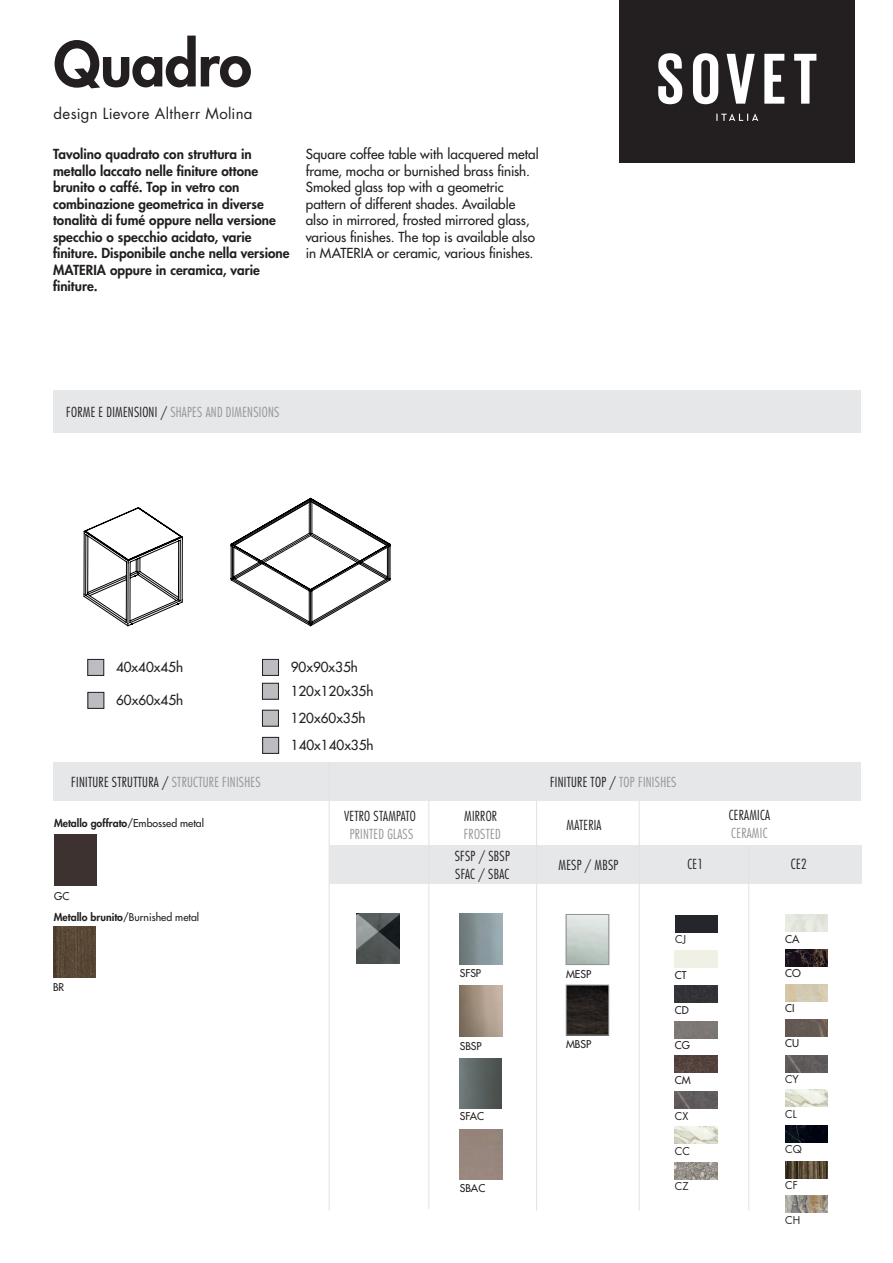
<style>
.page{position:relative;width:893px;height:1263px;background:#fff}
.page>*{position:absolute;margin:0;border:0;box-sizing:border-box;transform-origin:0 0}
.t1{font:800 60px "Futura Std";letter-spacing:-.01em;color:#231f20}
.t2{font:15px "Futura Std";letter-spacing:.02em;color:#231f20}
.t3{font:300 condensed 13.65px "Futura Std";color:#231f20}
.t4{font:500 13.5px/16.5px "Futura Std";color:#231f20}
.t5{font:800 13.5px/16.5px "Futura Std";color:#231f20}
.t6{font:300 condensed 13.5px/18px "Futura Std";letter-spacing:.02em;color:#231f20}
.t7{font:300 condensed 13.5px "Futura Std";letter-spacing:.02em;color:#939598}
.t8{font:300 condensed 13.5px "Futura Std";letter-spacing:.02em;color:#919396}
.t9{font:500 10.5px "Futura Std";color:#231f20}
.t10{font:800 10.5px "Futura Std";color:#231f20}
.t11{font:10.5px "Futura Std";color:#231f20}
.s1{color:#231f20}
.s2{color:#939598}
.s3{font-weight:500}
.s4{font-weight:800}
</style>
<div class="page">
<div style="left:620px;top:0;width:235px;height:163px;background:#231f20"></div>
<svg style="left:716px;top:114px;width:42px;height:7px"></svg>
<svg style="left:658px;top:53px;width:158px;height:51px"></svg>
<div style="left:53px;top:390px;width:808px;height:43px;background:#e6e7e9"></div>
<div style="left:54px;top:763px;width:807px;height:38px;background:#e6e7e9"></div>
<div style="left:263px;top:659px;width:16px;height:16px;background:#bcbdc0"></div>
<div style="left:262px;top:659px;width:17px;height:16px;border:1px solid #231f20"></div>
<hr style="left:329px;top:763px;width:1px;height:448px;background:#e1e2e4">
<div style="left:54px;top:834px;width:43px;height:52px;background:#3e3231"></div>
<img style="left:53px;top:926px;width:43px;height:51px">
<svg style="left:231px;top:498px;width:159px;height:128px"></svg>
<div style="left:263px;top:737px;width:16px;height:16px;background:#bcbdc0"></div>
<div style="left:263px;top:737px;width:16px;height:16px;border:1px solid #231f20"></div>
<img style="left:460px;top:985px;width:42px;height:51px">
<img style="left:460px;top:914px;width:42px;height:51px">
<img style="left:460px;top:1058px;width:42px;height:50px">
<img style="left:357px;top:914px;width:42px;height:50px">
<div style="left:329px;top:845px;width:532px;height:39px;background:#e6e7e9"></div>
<hr style="left:428px;top:799px;width:1px;height:410px;background:#e1e2e4">
<hr style="left:536px;top:801px;width:1px;height:410px;background:#e1e2e4">
<svg style="left:84px;top:507px;width:99px;height:119px"></svg>
<div style="left:88px;top:659px;width:16px;height:16px;background:#bcbdc0"></div>
<div style="left:88px;top:659px;width:16px;height:16px;border:1px solid #231f20"></div>
<div style="left:88px;top:692px;width:16px;height:16px;background:#bcbdc0"></div>
<div style="left:88px;top:692px;width:16px;height:16px;border:1px solid #231f20"></div>
<img style="left:568px;top:987px;width:39px;height:46px">
<div style="left:566px;top:985px;width:43px;height:50px;border:1px solid #939598"></div>
<div style="left:566px;top:914px;width:43px;height:50px;background:linear-gradient(to bottom,#eaeeed,#acbab3)"></div>
<div style="left:566px;top:914px;width:43px;height:51px;border:1px solid #939598"></div>
<hr style="left:639px;top:801px;width:1px;height:410px;background:#e1e2e4">
<hr style="left:748px;top:845px;width:1px;height:366px;background:#e1e2e4">
<div style="left:262px;top:710px;width:16px;height:16px;background:#bcbdc0"></div>
<div style="left:262px;top:710px;width:17px;height:16px;border:1px solid #231f20"></div>
<div style="left:262px;top:683px;width:16px;height:16px;background:#bcbdc0"></div>
<div style="left:262px;top:683px;width:17px;height:16px;border:1px solid #231f20"></div>
<img style="left:675px;top:1092px;width:42px;height:17px">
<img style="left:675px;top:986px;width:42px;height:17px">
<img style="left:675px;top:1126px;width:42px;height:17px">
<img style="left:675px;top:1056px;width:42px;height:17px">
<img style="left:675px;top:1162px;width:42px;height:17px">
<img style="left:675px;top:915px;width:42px;height:17px">
<img style="left:785px;top:984px;width:42px;height:17px">
<img style="left:785px;top:1126px;width:42px;height:17px">
<img style="left:785px;top:949px;width:42px;height:17px">
<img style="left:785px;top:1090px;width:42px;height:17px">
<img style="left:785px;top:1019px;width:42px;height:17px">
<img style="left:785px;top:1055px;width:42px;height:17px">
<img style="left:785px;top:1161px;width:42px;height:17px">
<img style="left:785px;top:1196px;width:42px;height:17px">
<h1 class="t1" style="left:53px;top:26px;width:200px">Quadro</h1>
<p class="t2" style="left:53px;top:104px;width:201px">design Lievore Altherr Molina</p>
<p class="t5" style="left:53px;top:146px;width:238px">Tavolino quadrato con struttura in metallo laccato nelle finiture ottone brunito o caffé. Top in vetro con combinazione geometrica in diverse tonalità di fumé oppure nella versione specchio o specchio acidato, varie finiture. Disponibile anche nella versione MATERIA oppure in ceramica, varie finiture.</p>
<p class="t4" style="left:306px;top:146px;width:234px">Square coffee table with lacquered metal frame, mocha or burnished brass finish.<br>Smoked glass top with a geometric pattern of different shades. Available also in mirrored, frosted mirrored glass, various finishes. The top is available also in MATERIA or ceramic, various finishes.</p>
<p class="t7" style="left:66px;top:404px;width:215px"><span class="s1">FORME E DIMENSIONI /</span> SHAPES AND DIMENSIONS</p>
<p class="t4" style="left:116px;top:659px;width:69px">40x40x45h</p>
<p class="t4" style="left:116px;top:692px;width:69px">60x60x45h</p>
<p class="t4" style="left:291px;top:659px;width:69px">90x90x35h</p>
<p class="t4" style="left:291px;top:683px;width:84px">120x120x35h</p>
<p class="t4" style="left:291px;top:710px;width:76px">120x60x35h</p>
<p class="t4" style="left:291px;top:737px;width:84px">140x140x35h</p>
<p class="t6" style="left:71px;top:773px;width:191px">FINITURE STRUTTURA / <span class="s2">STRUCTURE FINISHES</span></p>
<p class="t6" style="left:550px;top:773px;width:128px">FINITURE TOP / <span class="s2">TOP FINISHES</span></p>
<p class="t10" style="left:54px;top:817px;width:152px">Metallo goffrato<span class="s3">/Embossed metal</span></p>
<p class="t6" style="left:464px;top:807px;width:34px">MIRROR</p>
<p class="t7" style="left:464px;top:826px;width:38px">FROSTED</p>
<p class="t6" style="left:344px;top:807px;width:73px">VETRO STAMPATO</p>
<p class="t7" style="left:350px;top:826px;width:65px">PRINTED GLASS</p>
<p class="t6" style="left:566px;top:816px;width:37px">MATERIA</p>
<p class="t6" style="left:559px;top:856px;width:61px">MESP / MBSP</p>
<p class="t6" style="left:455px;top:846px;width:57px">SFSP / SBSP<br>SFAC / SBAC</p>
<p class="t9" style="left:54px;top:890px;width:17px">GC</p>
<p class="t9" style="left:54px;top:910px;width:147px"><span class="s4">Metallo brunito</span>/Burnished metal</p>
<p class="t6" style="left:729px;top:806px;width:43px">CERAMICA</p>
<p class="t8" style="left:731px;top:825px;width:38px">CERAMIC</p>
<p class="t6" style="left:687px;top:855px;width:17px">CE1</p>
<p class="t3" style="left:791px;top:856px;width:17px">CE2</p>
<p class="t9" style="left:53px;top:981px;width:13px">BR</p>
<p class="t11" style="left:675px;top:932px;width:12px">CJ</p>
<p class="t9" style="left:785px;top:932px;width:16px">CA</p>
<p class="t9" style="left:460px;top:966px;width:23px">SFSP</p>
<p class="t9" style="left:566px;top:967px;width:27px">MESP</p>
<p class="t9" style="left:675px;top:969px;width:13px">CT</p>
<p class="t9" style="left:785px;top:967px;width:17px">CO</p>
<p class="t9" style="left:675px;top:1003px;width:15px">CD</p>
<p class="t9" style="left:785px;top:1002px;width:11px">CI</p>
<p class="t9" style="left:460px;top:1039px;width:24px">SBSP</p>
<p class="t9" style="left:566px;top:1038px;width:27px">MBSP</p>
<p class="t9" style="left:675px;top:1038px;width:17px">CG</p>
<p class="t9" style="left:785px;top:1037px;width:15px">CU</p>
<p class="t9" style="left:675px;top:1073px;width:17px">CM</p>
<p class="t11" style="left:785px;top:1072px;width:15px">CY</p>
<p class="t9" style="left:460px;top:1110px;width:26px">SFAC</p>
<p class="t11" style="left:675px;top:1109px;width:15px">CX</p>
<p class="t11" style="left:785px;top:1108px;width:13px">CL</p>
<p class="t11" style="left:675px;top:1144px;width:17px">CC</p>
<p class="t11" style="left:785px;top:1143px;width:18px">CQ</p>
<p class="t9" style="left:460px;top:1182px;width:27px">SBAC</p>
<p class="t11" style="left:675px;top:1179px;width:15px">CZ</p>
<p class="t11" style="left:785px;top:1178px;width:14px">CF</p>
<p class="t11" style="left:785px;top:1213px;width:17px">CH</p>
</div>
